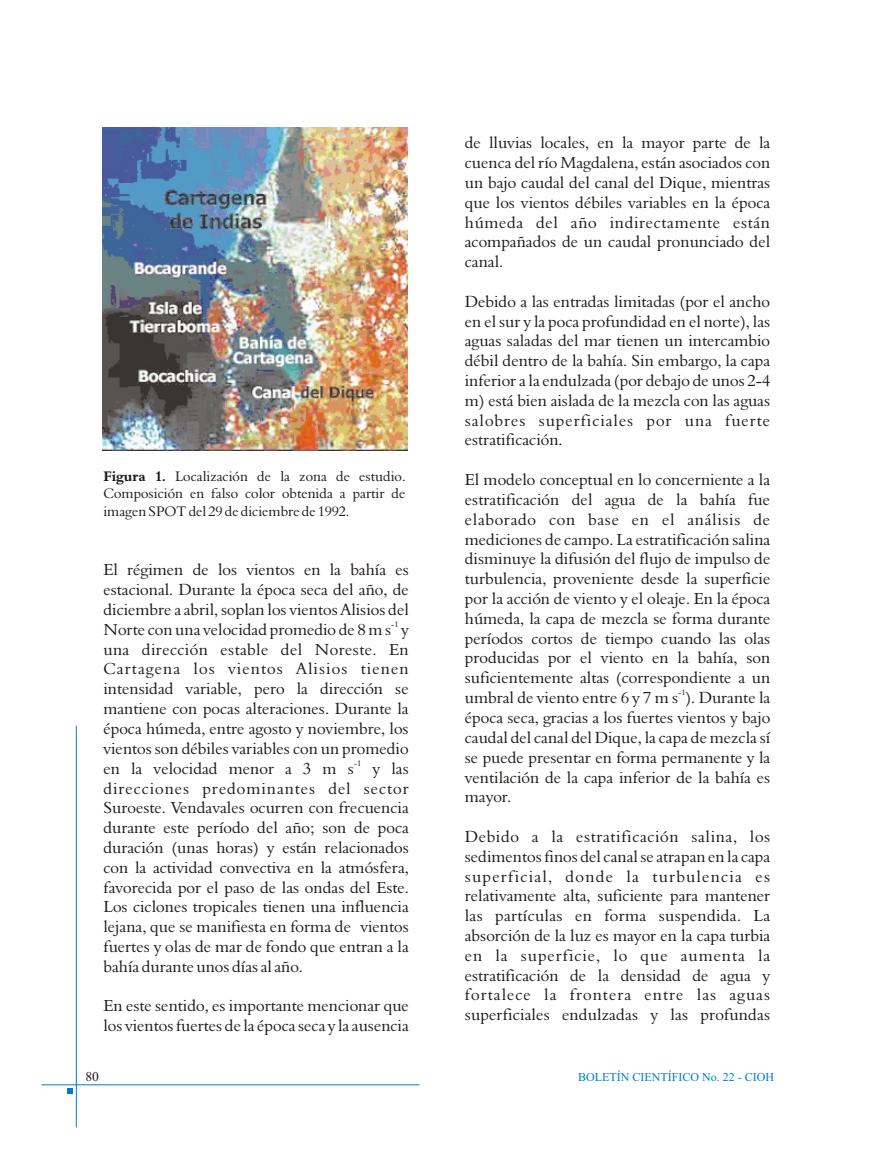
<style>
.page{position:relative;width:894px;height:1170px;background:#fff}
.page>*{position:absolute;margin:0;border:0;box-sizing:border-box;transform-origin:0 0}
.t1{font:16.5px/19.8px "Aldine 401 BT";color:#1f1a17;text-align:justify}
.t2{font:14.25px/17.1px "Aldine 401 BT";color:#1f1a17;text-align:justify}
.t3{font:13.5px "Times New Roman";color:#1f1a17}
.t4{font:12px "Times New Roman";color:#007dc2}
.t5{font:8.25px "Aldine 401 BT";color:#1f1a17}
.s1{font-weight:700}
</style>
<div class="page">
<hr style="left:76px;top:726px;width:1px;height:401px;background:#007dc2">
<hr style="left:42px;top:1085px;width:377px;height:1px;background:#007dc2">
<svg style="left:68px;top:1088px;width:5px;height:6px"></svg>
<img style="left:103px;top:127px;width:305px;height:323px">
<p class="t2" style="left:103px;top:469px;width:304px"><span class="s1">Figura 1.</span> Localización de la zona de estudio.<br>Composición en falso color obtenida a partir de imagen SPOT del 29 de diciembre de 1992.</p>
<p class="t1" style="left:103px;top:561px;width:307px">El régimen de los vientos en la bahía es estacional. Durante la época seca del año, de diciembre a abril, soplan los vientos Alisios del</p>
<p class="t5" style="left:391px;top:620px;width:9px">-1</p>
<p class="t1" style="left:103px;top:621px;width:307px">Norte con una velocidad promedio de 8 m s y una dirección estable del Noreste. En Cartagena los vientos Alisios tienen intensidad variable, pero la dirección se mantiene con pocas alteraciones. Durante la época húmeda, entre agosto y noviembre, los vientos son débiles variables con un promedio</p>
<p class="t5" style="left:354px;top:759px;width:9px">-1</p>
<p class="t1" style="left:103px;top:760px;width:307px">en la velocidad menor a 3 m s y las direcciones predominantes del sector Suroeste. Vendavales ocurren con frecuencia durante este período del año; son de poca duración (unas horas) y están relacionados con la actividad convectiva en la atmósfera, favorecida por el paso de las ondas del Este.<br>Los ciclones tropicales tienen una influencia lejana, que se manifiesta en forma de vientos fuertes y olas de mar de fondo que entran a la bahía durante unos días al año.</p>
<p class="t1" style="left:103px;top:997px;width:307px">En este sentido, es importante mencionar que los vientos fuertes de la época seca y la ausencia</p>
<p class="t1" style="left:465px;top:134px;width:307px">de lluvias locales, en la mayor parte de la cuenca del río Magdalena, están asociados con un bajo caudal del canal del Dique, mientras que los vientos débiles variables en la época húmeda del año indirectamente están acompañados de un caudal pronunciado del canal.</p>
<p class="t1" style="left:465px;top:293px;width:307px">Debido a las entradas limitadas (por el ancho en el sur y la poca profundidad en el norte), las aguas saladas del mar tienen un intercambio débil dentro de la bahía. Sin embargo, la capa inferior a la endulzada (por debajo de unos 2-4 m) está bien aislada de la mezcla con las aguas salobres superficiales por una fuerte estratificación.</p>
<p class="t1" style="left:465px;top:471px;width:307px">El modelo conceptual en lo concerniente a la estratificación del agua de la bahía fue elaborado con base en el análisis de mediciones de campo. La estratificación salina disminuye la difusión del flujo de impulso de turbulencia, proveniente desde la superficie por la acción de viento y el oleaje. En la época húmeda, la capa de mezcla se forma durante períodos cortos de tiempo cuando las olas producidas por el viento en la bahía, son suficientemente altas (correspondiente a un</p>
<p class="t5" style="left:678px;top:689px;width:9px">-1</p>
<p class="t1" style="left:465px;top:689px;width:307px">umbral de viento entre 6 y 7 m s ). Durante la época seca, gracias a los fuertes vientos y bajo caudal del canal del Dique, la capa de mezcla sí se puede presentar en forma permanente y la ventilación de la capa inferior de la bahía es mayor.</p>
<p class="t1" style="left:465px;top:828px;width:307px">Debido a la estratificación salina, los sedimentos finos del canal se atrapan en la capa superficial, donde la turbulencia es relativamente alta, suficiente para mantener las partículas en forma suspendida. La absorción de la luz es mayor en la capa turbia en la superficie, lo que aumenta la estratificación de la densidad de agua y fortalece la frontera entre las aguas superficiales endulzadas y las profundas</p>
<p class="t3" style="left:86px;top:1071px;width:15px">80</p>
<p class="t4" style="left:578px;top:1072px;width:197px">BOLETÍN CIENTÍFICO No. 22 - CIOH</p>
</div>
